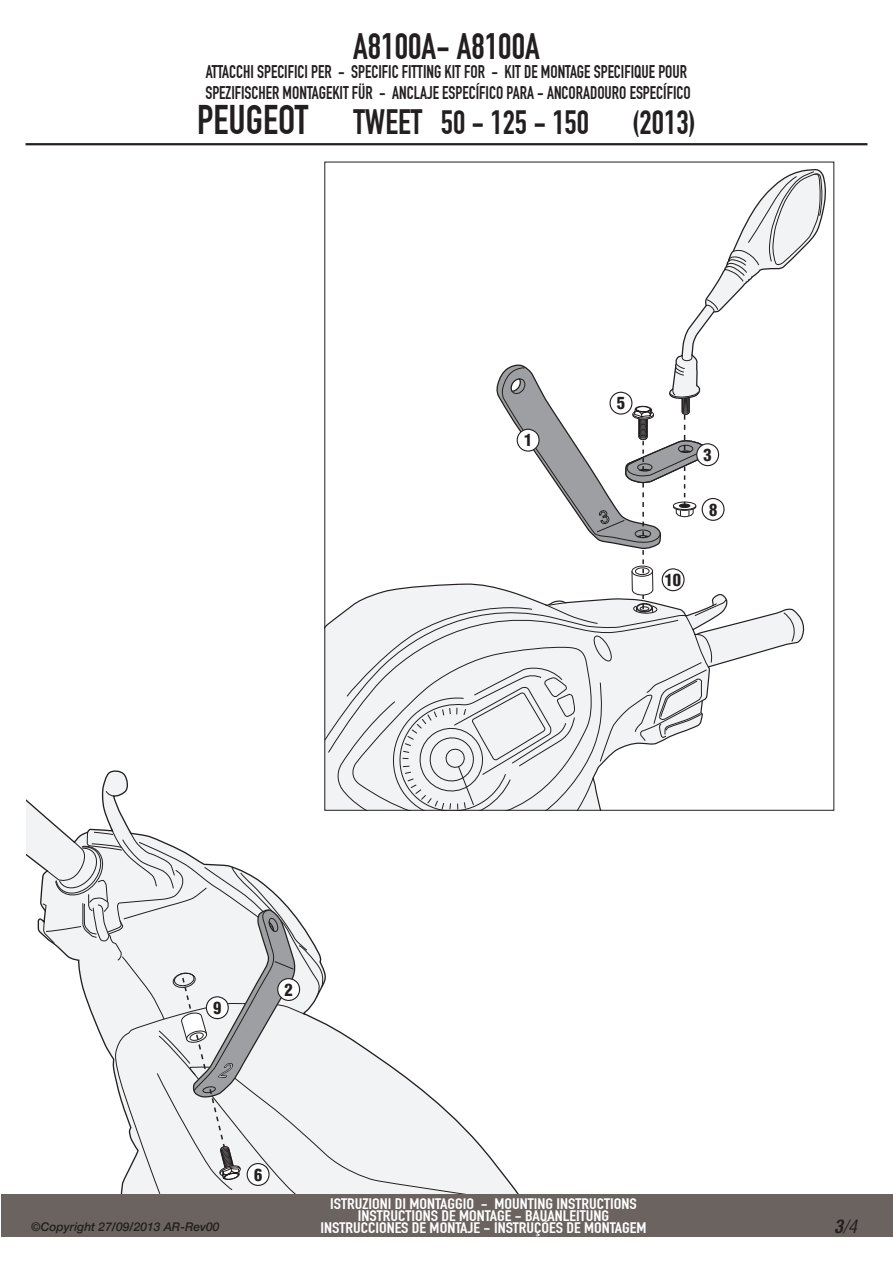
<style>
.page{position:relative;width:893px;height:1263px;background:#fff}
.page>*{position:absolute;margin:0;border:0;box-sizing:border-box;transform-origin:0 0}
.t1{font:36px "DIN Engschrift Alternate";color:#231f20}
.t2{font:33px "DIN Engschrift Alternate";color:#231f20}
.t3{font:18px/21.6px "DIN Engschrift Alternate";color:#231f20;scale:.95 1}
.t4{font:italic condensed 18px "Helvetica";color:#231f20}
.t5{font:900 condensed 16.5px "Helvetica";color:#231f20}
.t6{font:15px/12px "DIN Engschrift Alternate";color:#fff;text-align:center;scale:1.2 1}
.t7{font:italic 500 12px "Helvetica Neue";color:#231f20}
.s1{font-size:40.5px}
.s2{font-size:34.5px}
.s3{font-weight:700}
</style>
<div class="page">
<div style="left:1px;top:1194px;width:891px;height:43px;background:#6b6360"></div>
<hr style="left:26px;top:143px;width:841px;height:2px;background:#231f20">
<svg style="left:26px;top:770px;width:492px;height:423px"></svg>
<svg style="left:106px;top:791px;width:8px;height:5px"></svg>
<svg style="left:328px;top:618px;width:7px;height:135px"></svg>
<svg style="left:42px;top:828px;width:438px;height:365px"></svg>
<svg style="left:335px;top:169px;width:491px;height:641px"></svg>
<div style="left:517px;top:429px;width:22px;height:22px;background:#fff;border-radius:50%"></div>
<div style="left:517px;top:429px;width:23px;height:23px;border:1px solid #231f20;border-radius:50%"></div>
<div style="left:278px;top:978px;width:22px;height:22px;background:#fff;border-radius:50%"></div>
<div style="left:277px;top:978px;width:23px;height:23px;border:1px solid #231f20;border-radius:50%"></div>
<div style="left:697px;top:444px;width:22px;height:22px;background:#fff;border-radius:50%"></div>
<div style="left:696px;top:443px;width:23px;height:23px;border:1px solid #231f20;border-radius:50%"></div>
<div style="left:702px;top:498px;width:22px;height:22px;background:#fff;border-radius:50%"></div>
<div style="left:702px;top:498px;width:23px;height:23px;border:1px solid #231f20;border-radius:50%"></div>
<div style="left:610px;top:392px;width:22px;height:22px;background:#fff;border-radius:50%"></div>
<div style="left:609px;top:392px;width:23px;height:23px;border:1px solid #231f20;border-radius:50%"></div>
<div style="left:247px;top:1163px;width:22px;height:22px;background:#fff;border-radius:50%"></div>
<div style="left:247px;top:1163px;width:23px;height:23px;border:1px solid #231f20;border-radius:50%"></div>
<div style="left:662px;top:569px;width:22px;height:22px;background:#fff;border-radius:50%"></div>
<div style="left:662px;top:568px;width:23px;height:23px;border:1px solid #231f20;border-radius:50%"></div>
<div style="left:206px;top:997px;width:22px;height:21px;background:#fff;border-radius:50%"></div>
<div style="left:206px;top:996px;width:23px;height:23px;border:1px solid #231f20;border-radius:50%"></div>
<h1 class="t1" style="left:353px;top:25px;width:188px">A8100A- A8100A</h1>
<p class="t3" style="left:205px;top:61px;width:512px">ATTACCHI SPECIFICI PER - SPECIFIC FITTING KIT FOR - KIT DE MONTAGE SPECIFIQUE POUR<br>SPEZIFISCHER MONTAGEKIT FÜR - ANCLAJE ESPECÍFICO PARA - ANCORADOURO ESPECÍFICO</p>
<h2 class="t2" style="left:197px;top:103px;width:394px"><span class="s1">PEUGEOT</span> <span class="s2">TWEET</span> 50 - 125 - 150</h2>
<h2 class="t2" style="left:632px;top:103px;width:65px">(2013)</h2>
<p class="t5" style="left:524px;top:430px;width:10px">1</p>
<p class="t5" style="left:617px;top:393px;width:10px">5</p>
<p class="t5" style="left:665px;top:569px;width:18px">10</p>
<p class="t5" style="left:704px;top:444px;width:10px">3</p>
<p class="t5" style="left:709px;top:499px;width:10px">8</p>
<p class="t5" style="left:213px;top:997px;width:10px">9</p>
<p class="t5" style="left:285px;top:979px;width:10px">2</p>
<p class="t7" style="left:31px;top:1220px;width:190px">©Copyright 27/09/2013 AR-Rev00</p>
<p class="t5" style="left:254px;top:1164px;width:10px">6</p>
<p class="t6" style="left:320px;top:1197px;width:273px">ISTRUZIONI DI MONTAGGIO - MOUNTING INSTRUCTIONS<br>INSTRUCTIONS DE MONTAGE - BAUANLEITUNG<br>INSTRUCCIONES DE MONTAJE - INSTRUÇÕES DE MONTAGEM</p>
<p class="t4" style="left:834px;top:1215px;width:25px"><span class="s3">3</span>/4</p>
</div>
